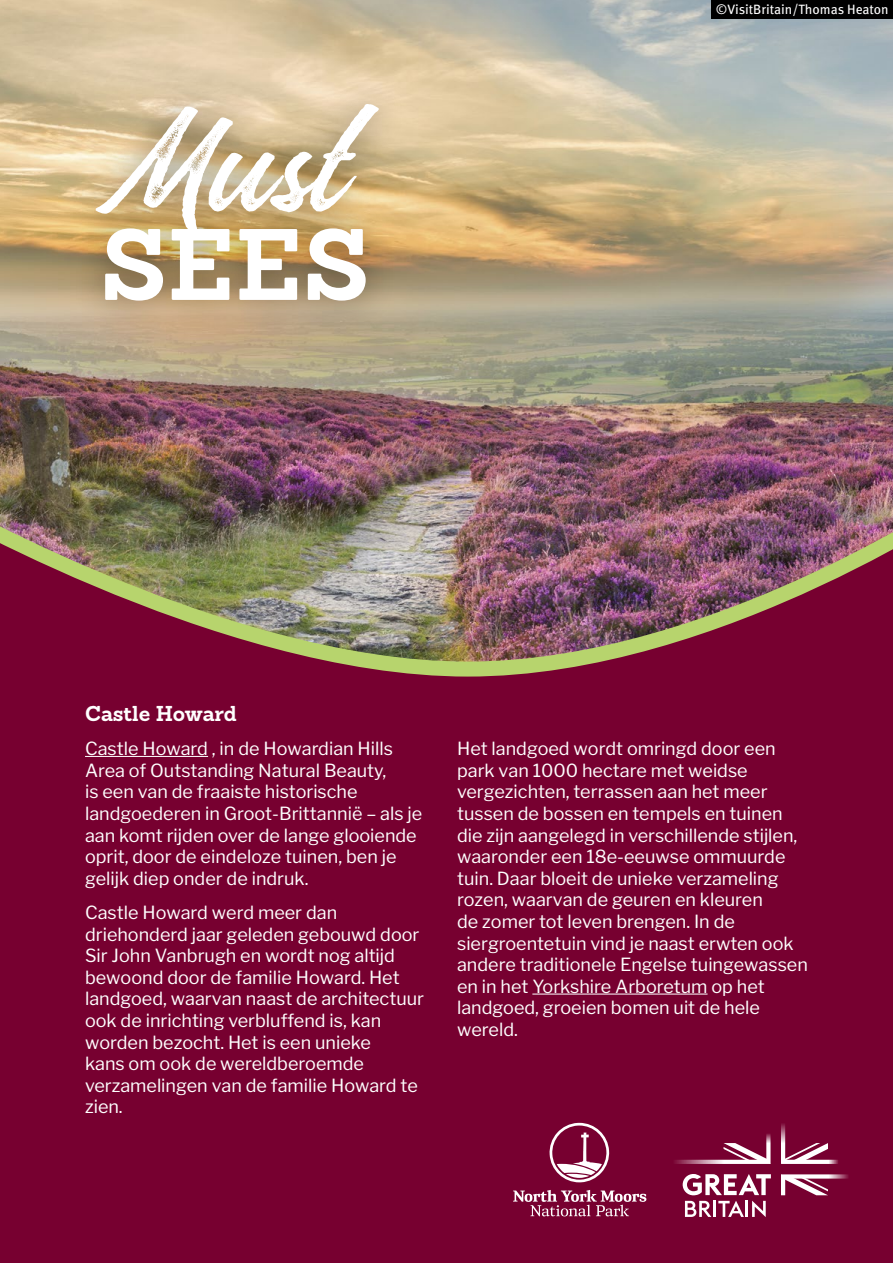
<style>
.page{position:relative;width:893px;height:1263px;background:#fff}
.page>*{position:absolute;margin:0;border:0;box-sizing:border-box;transform-origin:0 0}
.t1{font:156.9px "Quentine Stamp Typeface";color:#fff;scale:1.33 1}
.t2{font:700 98.7px "Sanchez";color:#fff}
.t3{font:700 21px "Sanchez";color:#fff}
.Body_MAIN{font:18px/21.6px "Libre Franklin";color:#fff}
.t4{font:13.5px "Meta Pro";color:#fff}
</style>
<div class="page">
<img style="left:0;top:0;width:893px;height:474px">
<img style="left:0;top:474px;width:893px;height:789px">
<div style="left:67px;top:74px;width:341px;height:259px;background:#000;opacity:.4"></div>
<hr style="left:85px;top:756px;width:123px;height:1px;background:#fff">
<hr style="left:532px;top:993px;width:175px;height:1px;background:#fff">
<div style="left:712px;top:0;width:181px;height:19px;background:#000"></div>
<svg style="left:513px;top:1190px;width:133px;height:26px;background:#9a4366"></svg>
<svg style="left:549px;top:1123px;width:60px;height:59px"></svg>
<svg style="left:685px;top:1201px;width:26px;height:16px"></svg>
<hr style="left:713px;top:1201px;width:3px;height:16px;background:#fff">
<svg style="left:718px;top:1201px;width:26px;height:16px"></svg>
<hr style="left:745px;top:1201px;width:3px;height:16px;background:#fff">
<svg style="left:752px;top:1201px;width:14px;height:16px"></svg>
<svg style="left:672px;top:1122px;width:177px;height:73px;background:#913258"></svg>
<h1 class="t1" style="left:116px;top:70px;width:181px">Must</h1>
<h1 class="t2" style="left:100px;top:198px;width:271px">SEES</h1>
<p class="t4" style="left:716px;top:-1px;width:174px">©VisitBritain/Thomas Heaton</p>
<h2 class="t3" style="left:85px;top:699px;width:153px">Castle Howard</h2>
<p class="Body_MAIN" style="left:85px;top:738px;width:339px">Castle Howard , in de Howardian Hills Area of Outstanding Natural Beauty,<br>is een van de fraaiste historische landgoederen in Groot-Brittannië – als je aan komt rijden over de lange glooiende oprit, door de eindeloze tuinen, ben je gelijk diep onder de indruk.</p>
<p class="Body_MAIN" style="left:85px;top:902px;width:341px">Castle Howard werd meer dan driehonderd jaar geleden gebouwd door<br>Sir John Vanbrugh en wordt nog altijd bewoond door de familie Howard. Het landgoed, waarvan naast de architectuur ook de inrichting verbluffend is, kan worden bezocht. Het is een unieke<br>kans om ook de wereldberoemde verzamelingen van de familie Howard te zien.</p>
<p class="Body_MAIN" style="left:457px;top:738px;width:352px">Het landgoed wordt omringd door een park van 1000 hectare met weidse vergezichten, terrassen aan het meer tussen de bossen en tempels en tuinen die zijn aangelegd in verschillende stijlen, waaronder een 18e-eeuwse ommuurde tuin. Daar bloeit de unieke verzameling rozen, waarvan de geuren en kleuren<br>de zomer tot leven brengen. In de siergroentetuin vind je naast erwten ook andere traditionele Engelse tuingewassen en in het Yorkshire Arboretum op het landgoed, groeien bomen uit de hele wereld.</p>
</div>
